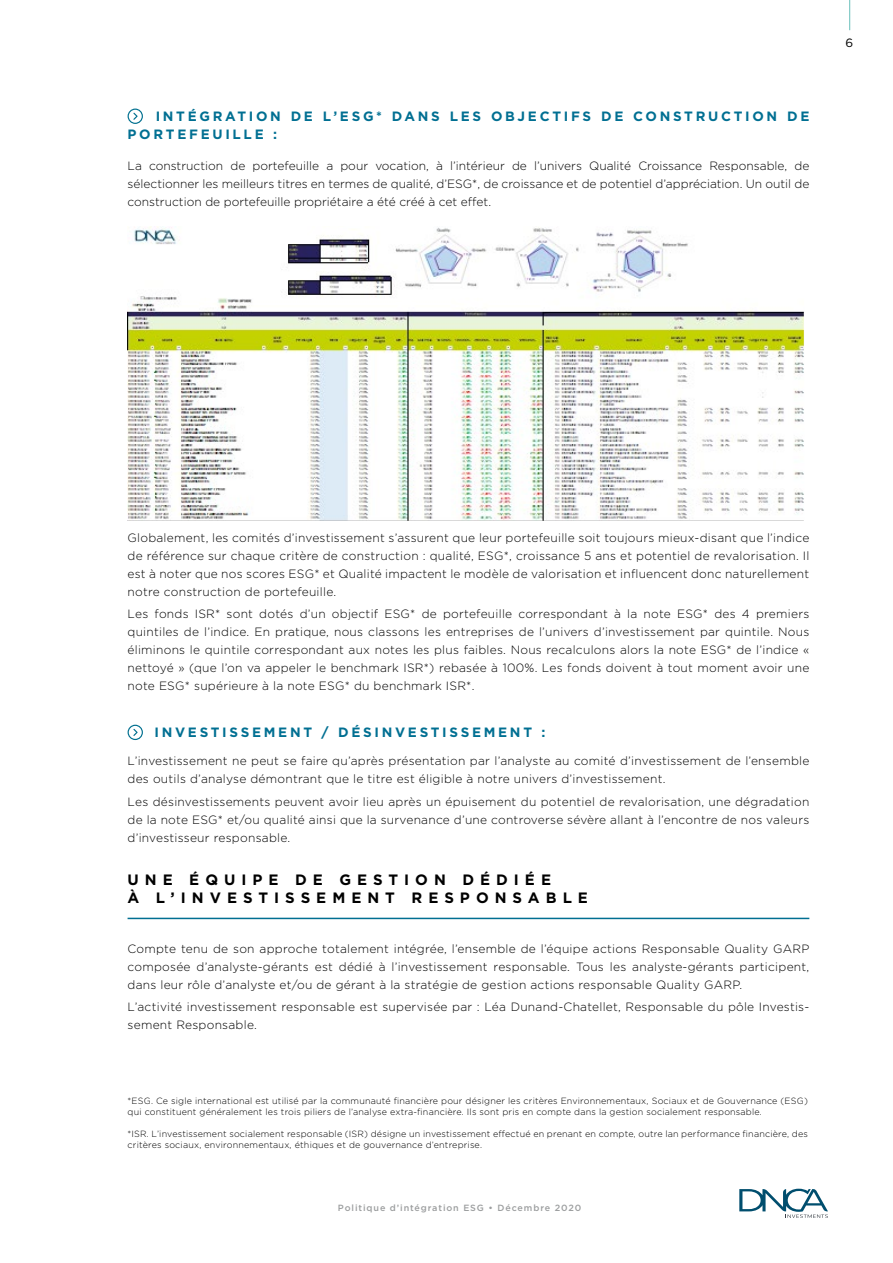
<style>
.page{position:relative;width:893px;height:1263px;background:#fff}
.page>*{position:absolute;margin:0;border:0;box-sizing:border-box;transform-origin:0 0}
.t1{font:700 15px/18px "Gotham";letter-spacing:.4em;color:#000}
.t2{font:700 13.5px/18px "Gotham";letter-spacing:.2em;color:#006f92}
.t3{font:300 12px/18px "Gotham";letter-spacing:.02em;color:#000;text-align:justify}
.t4{font:12px "Gotham";color:#000}
.t5{font:300 9px/10.8px "Gotham";letter-spacing:.02em;color:#000}
.t6{font:500 9px "Gotham";letter-spacing:.1em;color:#9c9e9f}
</style>
<div class="page">
<svg style="left:739px;top:1189px;width:89px;height:29px"></svg>
<hr style="left:849px;top:0;width:1px;height:30px;background:#69c0bb">
<hr style="left:128px;top:918px;width:681px;height:1px;background:#006f92">
<svg style="left:128px;top:109px;width:15px;height:15px"></svg>
<img style="left:128px;top:227px;width:676px;height:294px">
<svg style="left:128px;top:725px;width:15px;height:15px"></svg>
<p class="t2" style="left:128px;top:107px;width:683px;text-indent:28px">INTÉGRATION DE L’ESG* DANS LES OBJECTIFS DE CONSTRUCTION DE<br>PORTEFEUILLE :</p>
<p class="t3" style="left:128px;top:156px;width:683px">La construction de portefeuille a pour vocation, à l’intérieur de l’univers Qualité Croissance Responsable, de sélectionner les meilleurs titres en termes de qualité, d’ESG*, de croissance et de potentiel d’appréciation. Un outil de construction de portefeuille propriétaire a été créé à cet effet.</p>
<p class="t4" style="left:845px;top:35px;width:9px">6</p>
<p class="t3" style="left:128px;top:528px;width:683px">Globalement, les comités d’investissement s’assurent que leur portefeuille soit toujours mieux-disant que l’indice de référence sur chaque critère de construction : qualité, ESG*, croissance 5 ans et potentiel de revalorisation. Il est à noter que nos scores ESG* et Qualité impactent le modèle de valorisation et influencent donc naturellement notre construction de portefeuille.</p>
<p class="t3" style="left:128px;top:604px;width:683px">Les fonds ISR* sont dotés d’un objectif ESG* de portefeuille correspondant à la note ESG* des 4 premiers quintiles de l’indice. En pratique, nous classons les entreprises de l’univers d’investissement par quintile. Nous éliminons le quintile correspondant aux notes les plus faibles. Nous recalculons alors la note ESG* de l’indice « nettoyé » (que l’on va appeler le benchmark ISR*) rebasée à 100%. Les fonds doivent à tout moment avoir une note ESG* supérieure à la note ESG* du benchmark ISR*.</p>
<p class="t2" style="left:155px;top:723px;width:392px">INVESTISSEMENT / DÉSINVESTISSEMENT :</p>
<p class="t3" style="left:128px;top:752px;width:683px">L’investissement ne peut se faire qu’après présentation par l’analyste au comité d’investissement de l’ensemble des outils d’analyse démontrant que le titre est éligible à notre univers d’investissement.</p>
<p class="t3" style="left:128px;top:792px;width:683px">Les désinvestissements peuvent avoir lieu après un épuisement du potentiel de revalorisation, une dégradation de la note ESG* et/ou qualité ainsi que la survenance d’une controverse sévère allant à l’encontre de nos valeurs d’investisseur responsable.</p>
<p class="t1" style="left:128px;top:871px;width:462px">UNE ÉQUIPE DE GESTION DÉDIÉE<br>À L’INVESTISSEMENT RESPONSABLE</p>
<p class="t3" style="left:128px;top:939px;width:683px">Compte tenu de son approche totalement intégrée, l’ensemble de l’équipe actions Responsable Quality GARP composée d’analyste-gérants est dédié à l’investissement responsable. Tous les analyste-gérants participent, dans leur rôle d’analyste et/ou de gérant à la stratégie de gestion actions responsable Quality GARP.</p>
<p class="t3" style="left:128px;top:998px;width:683px">L’activité investissement responsable est supervisée par : Léa Dunand-Chatellet, Responsable du pôle Investis&shy;sement Responsable.</p>
<p class="t5" style="left:128px;top:1095px;width:682px">*ESG. Ce sigle international est utilisé par la communauté financière pour désigner les critères Environnementaux, Sociaux et de Gouvernance (ESG) qui constituent généralement les trois piliers de l’analyse extra-financière. Ils sont pris en compte dans la gestion socialement responsable.</p>
<p class="t5" style="left:128px;top:1128px;width:682px">*ISR. L’investissement socialement responsable (ISR) désigne un investissement effectué en prenant en compte, outre lan performance financière, des critères sociaux, environnementaux, éthiques et de gouvernance d’entreprise.</p>
<p class="t6" style="left:338px;top:1202px;width:245px">Politique d’intégration ESG • Décembre 2020</p>
</div>
